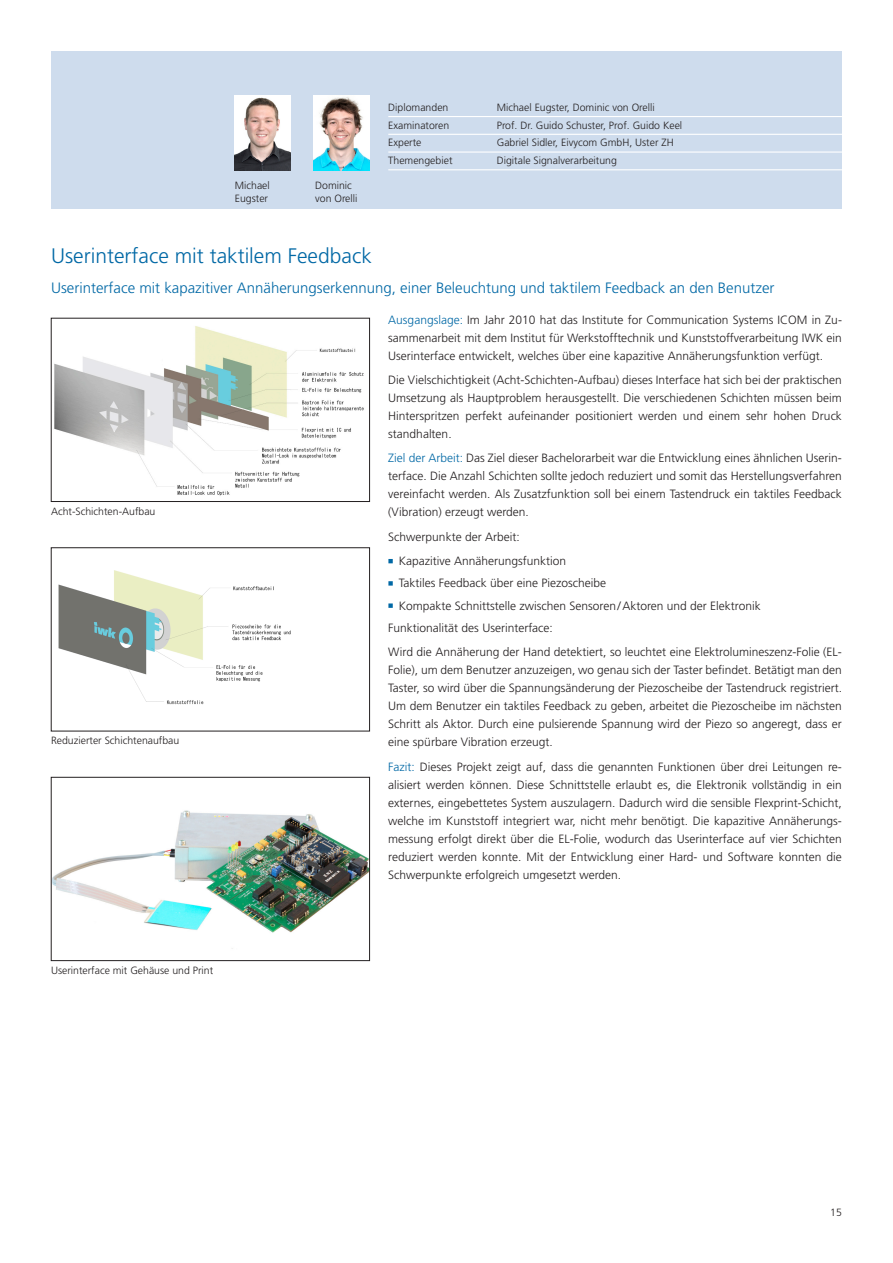
<style>
.page{position:relative;width:893px;height:1263px;background:#fff}
.page>*{position:absolute;margin:0;border:0;box-sizing:border-box;transform-origin:0 0}
.t1{font:300 21px "Frutiger LT Pro";color:#0068a5}
.t2{font:300 15px "Frutiger LT Pro";color:#0068a5}
.t3{font:300 12px/18px "Frutiger LT Pro";color:#231f20;text-align:justify}
.t4{font:300 10.5px/13.5px "Frutiger LT Pro";color:#231f20}
.s1{color:#0068a5}
</style>
<div class="page">
<div style="left:51px;top:51px;width:791px;height:157px;background:#cedced"></div>
<img style="left:54px;top:326px;width:310px;height:170px">
<div style="left:51px;top:318px;width:319px;height:184px;border:1px solid #231f20"></div>
<svg style="left:388px;top:559px;width:5px;height:4px"></svg>
<svg style="left:388px;top:581px;width:5px;height:5px"></svg>
<svg style="left:388px;top:603px;width:5px;height:5px"></svg>
<img style="left:58px;top:570px;width:233px;height:135px">
<div style="left:51px;top:547px;width:319px;height:184px;border:1px solid #231f20"></div>
<img style="left:53px;top:810px;width:315px;height:139px">
<div style="left:51px;top:777px;width:319px;height:184px;border:1px solid #231f20"></div>
<hr style="left:388px;top:116px;width:454px;height:1px;background:#fff">
<hr style="left:388px;top:134px;width:454px;height:1px;background:#fff">
<hr style="left:388px;top:151px;width:454px;height:2px;background:#fff">
<hr style="left:388px;top:169px;width:454px;height:1px;background:#fff">
<img style="left:235px;top:95px;width:56px;height:75px">
<img style="left:314px;top:95px;width:56px;height:75px">
<p class="t4" style="left:235px;top:178px;width:36px">Michael<br>Eugster</p>
<p class="t4" style="left:315px;top:178px;width:44px">Dominic von Orelli</p>
<p class="t4" style="left:388px;top:101px;width:62px">Diplomanden</p>
<p class="t4" style="left:497px;top:101px;width:160px">Michael Eugster, Dominic von Orelli</p>
<p class="t4" style="left:388px;top:118px;width:63px">Examinatoren</p>
<p class="t4" style="left:497px;top:118px;width:187px">Prof. Dr. Guido Schuster, Prof. Guido Keel</p>
<p class="t4" style="left:388px;top:136px;width:35px">Experte</p>
<p class="t4" style="left:497px;top:136px;width:178px">Gabriel Sidler, Eivycom GmbH, Uster ZH</p>
<p class="t4" style="left:388px;top:154px;width:66px">Themengebiet</p>
<p class="t4" style="left:497px;top:154px;width:122px">Digitale Signalverarbeitung</p>
<h1 class="t1" style="left:51px;top:243px;width:322px">Userinterface mit taktilem Feedback</h1>
<p class="t2" style="left:51px;top:279px;width:725px">Userinterface mit kapazitiver Annäherungserkennung, einer Beleuchtung und taktilem Feedback an den Benutzer</p>
<p class="t4" style="left:51px;top:504px;width:106px">Acht-Schichten-Aufbau</p>
<p class="t4" style="left:51px;top:734px;width:130px">Reduzierter Schichtenaufbau</p>
<p class="t4" style="left:51px;top:963px;width:164px">Userinterface mit Gehäuse und Print</p>
<p class="t3" style="left:388px;top:311px;width:455px"><span class="s1">Ausgangslage:</span> Im Jahr 2010 hat das Institute for Communication Systems ICOM in Zu&shy;sammenarbeit mit dem Institut für Werkstofftechnik und Kunststoffverarbeitung IWK ein Userinterface entwickelt, welches über eine kapazitive Annäherungsfunktion verfügt.</p>
<p class="t3" style="left:388px;top:371px;width:455px">Die Vielschichtigkeit (Acht-Schichten-Aufbau) dieses Interface hat sich bei der praktischen Umsetzung als Hauptproblem herausgestellt. Die verschiedenen Schichten müssen beim Hinterspritzen perfekt aufeinander positioniert werden und einem sehr hohen Druck standhalten.</p>
<p class="t3" style="left:388px;top:449px;width:455px"><span class="s1">Ziel der Arbeit:</span> Das Ziel dieser Bachelorarbeit war die Entwicklung eines ähnlichen Userin&shy;terface. Die Anzahl Schichten sollte jedoch reduziert und somit das Herstellungsverfahren vereinfacht werden. Als Zusatzfunktion soll bei einem Tastendruck ein taktiles Feedback (Vibration) erzeugt werden.</p>
<p class="t3" style="left:388px;top:525px;width:179px;line-height:24.3px">Schwerpunkte der Arbeit:<br><sup>.</sup> Kapazitive Annäherungsfunktion</p>
<p class="t3" style="left:388px;top:572px;width:374px;line-height:22.2px;text-align:left"><sup>.</sup> Taktiles Feedback über eine Piezoscheibe<br><sup>.</sup> Kompakte Schnittstelle zwischen Sensoren/Aktoren und der Elektronik<br>Funktionalität des Userinterface:</p>
<p class="t3" style="left:388px;top:643px;width:455px">Wird die Annäherung der Hand detektiert, so leuchtet eine Elektrolumineszenz-Folie (EL-Folie), um dem Benutzer anzuzeigen, wo genau sich der Taster befindet. Betätigt man den Taster, so wird über die Spannungsänderung der Piezoscheibe der Tastendruck registriert.<br>Um dem Benutzer ein taktiles Feedback zu geben, arbeitet die Piezoscheibe im nächsten Schritt als Aktor. Durch eine pulsierende Spannung wird der Piezo so angeregt, dass er eine spürbare Vibration erzeugt.</p>
<p class="t3" style="left:388px;top:758px;width:455px"><span class="s1">Fazit:</span> Dieses Projekt zeigt auf, dass die genannten Funktionen über drei Leitungen re&shy;alisiert werden können. Diese Schnittstelle erlaubt es, die Elektronik vollständig in ein externes, eingebettetes System auszulagern. Dadurch wird die sensible Flexprint-Schicht, welche im Kunststoff integriert war, nicht mehr benötigt. Die kapazitive Annäherungs&shy;messung erfolgt direkt über die EL-Folie, wodurch das Userinterface auf vier Schichten reduziert werden konnte. Mit der Entwicklung einer Hard- und Software konnten die Schwerpunkte erfolgreich umgesetzt werden.</p>
<p class="t4" style="left:830px;top:1206px;width:13px">15</p>
</div>
